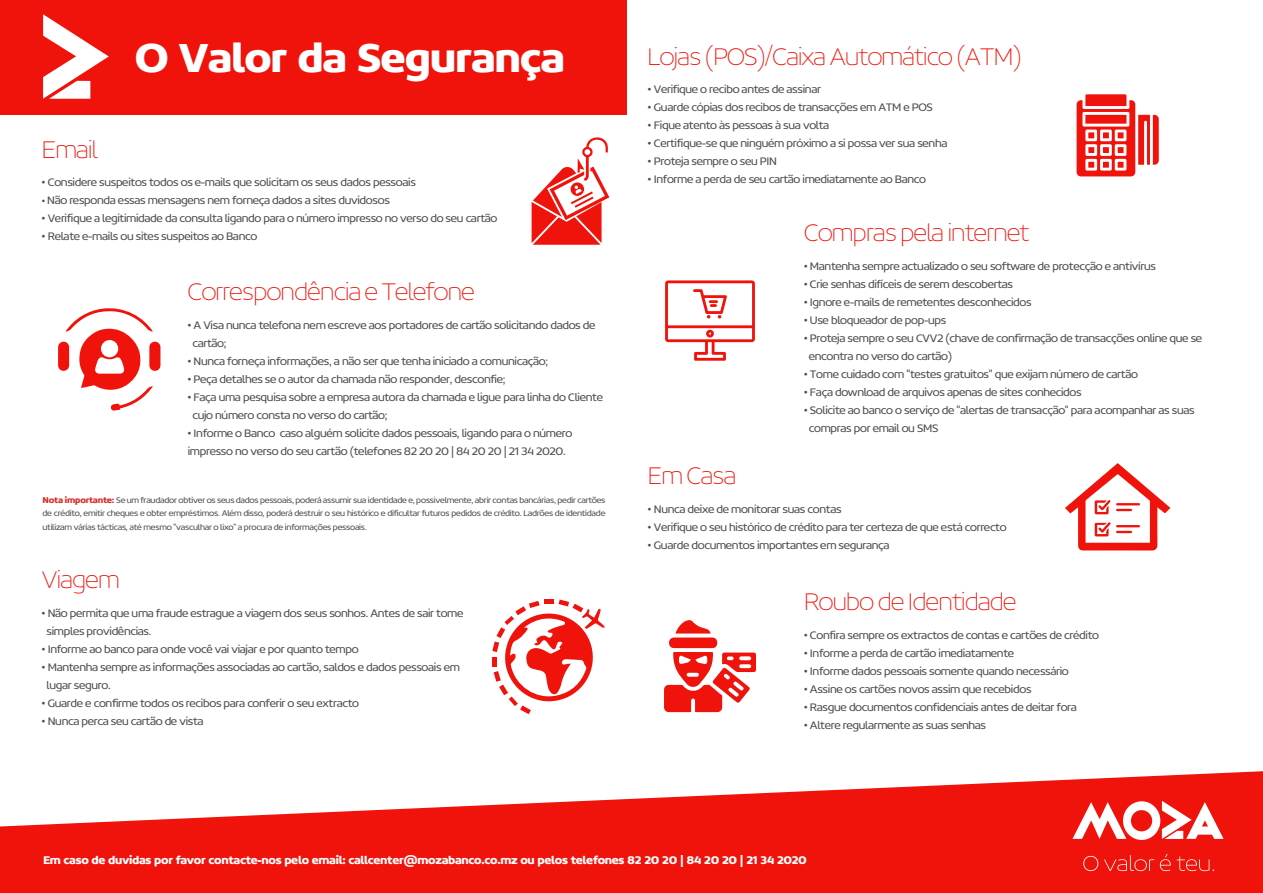
<style>
.page{position:relative;width:1263px;height:893px;background:#fff}
.page>*{position:absolute;margin:0;border:0;box-sizing:border-box;transform-origin:0 0}
.t1{font:700 43.5px "Concord";letter-spacing:-.025em;color:#fff}
.t2{font:100 27px "Concord";letter-spacing:-.025em;color:#f0130b}
.t3{font:300 12px/18px "Concord";letter-spacing:-.025em;color:#4d4d4d}
.t4{font:700 12px "Concord";letter-spacing:-.025em;color:#fff}
.t5{font:300 9px/13.5px "Concord";letter-spacing:-.025em;color:#4d4d4d;text-align:justify}
.s1{font-family:"Myriad Pro";font-weight:400}
.s2{font-weight:700;color:#d92c27}
</style>
<div class="page">
<svg style="left:0;top:771px;width:1263px;height:122px;fill:#f0130b"></svg>
<div style="left:0;top:0;width:627px;height:115px;background:#f0130b"></div>
<svg style="left:43px;top:14px;width:66px;height:85px"></svg>
<svg style="left:532px;top:137px;width:77px;height:108px"></svg>
<svg style="left:58px;top:308px;width:102px;height:103px"></svg>
<svg style="left:492px;top:600px;width:113px;height:114px"></svg>
<svg style="left:504px;top:616px;width:10px;height:9px"></svg>
<svg style="left:1076px;top:94px;width:83px;height:82px"></svg>
<svg style="left:665px;top:280px;width:90px;height:81px"></svg>
<svg style="left:1065px;top:463px;width:105px;height:87px"></svg>
<svg style="left:664px;top:620px;width:92px;height:92px"></svg>
<svg style="left:1083px;top:856px;width:15px;height:15px"></svg>
<svg style="left:1104px;top:855px;width:50px;height:16px"></svg>
<svg style="left:1160px;top:854px;width:54px;height:17px"></svg>
<svg style="left:1072px;top:801px;width:151px;height:39px"></svg>
<h1 class="t1" style="left:135px;top:30px;width:432px">O Valor da Segurança</h1>
<h2 class="t2" style="left:42px;top:133px;width:57px">Email</h2>
<p class="t3" style="left:42px;top:173px;width:376px">• Considere suspeitos todos os e-mails que solicitam os seus dados pessoais</p>
<p class="t3" style="left:42px;top:191px;width:349px"><span class="s1">•</span> Não responda essas mensagens nem forneça dados a sites duvidosos</p>
<p class="t3" style="left:42px;top:209px;width:457px">• Verifique a legitimidade da consulta ligando para o número impresso no verso do seu cartão</p>
<p class="t3" style="left:42px;top:227px;width:217px">• Relate e-mails ou sites suspeitos ao Banco</p>
<h2 class="t2" style="left:188px;top:275px;width:288px">Correspondência e Telefone</h2>
<p class="t3" style="left:192px;top:316px;width:405px;text-indent:-5px">• A Visa nunca telefona nem escreve aos portadores de cartão solicitando dados de cartão;</p>
<p class="t3" style="left:188px;top:352px;width:362px">• Nunca forneça informações, a não ser que tenha iniciado a comunicação;</p>
<p class="t3" style="left:188px;top:370px;width:319px">• Peça detalhes se o autor da chamada não responder, desconfie;</p>
<p class="t3" style="left:192px;top:388px;width:412px;text-indent:-5px">• Faça uma pesquisa sobre a empresa autora da chamada e ligue para linha do Cliente cujo número consta no verso do cartão;</p>
<p class="t3" style="left:188px;top:424px;width:386px">• Informe o Banco caso alguém solicite dados pessoais, ligando para o número impresso no verso do seu cartão (telefones 82 20 20 | 84 20 20 | 21 34 2020.</p>
<p class="t5" style="left:43px;top:493px;width:564px"><span class="s2">Nota importante:</span> Se um fraudador obtiver os seus dados pessoais, poderá assumir sua identidade e, possivelmente, abrir contas bancárias, pedir cartões de crédito, emitir cheques e obter empréstimos. Além disso, poderá destruir o seu histórico e dificultar futuros pedidos de crédito. Ladrões de identidade utilizam várias tácticas, até mesmo "vasculhar o lixo" a procura de informações pessoais.</p>
<h2 class="t2" style="left:42px;top:564px;width:79px">Viagem</h2>
<p class="t3" style="left:47px;top:604px;width:418px;text-indent:-5px">• Não permita que uma fraude estrague a viagem dos seus sonhos. Antes de sair tome simples providências.</p>
<p class="t3" style="left:42px;top:640px;width:318px">• Informe ao banco para onde você vai viajar e por quanto tempo</p>
<p class="t3" style="left:47px;top:658px;width:415px;text-indent:-5px">• Mantenha sempre as informações associadas ao cartão, saldos e dados pessoais em lugar seguro.</p>
<p class="t3" style="left:42px;top:694px;width:319px">• Guarde e confirme todos os recibos para conferir o seu extracto</p>
<p class="t3" style="left:42px;top:712px;width:163px">• Nunca perca seu cartão de vista</p>
<h2 class="t2" style="left:648px;top:40px;width:375px">Lojas (POS)/Caixa Automático (ATM)</h2>
<p class="t3" style="left:648px;top:80px;width:174px">• Verifique o recibo antes de assinar</p>
<p class="t3" style="left:648px;top:98px;width:286px">• Guarde cópias dos recibos de transacções em ATM e POS</p>
<p class="t3" style="left:648px;top:116px;width:183px">• Fique atento às pessoas à sua volta</p>
<p class="t3" style="left:648px;top:134px;width:301px">• Certifique-se que ninguém próximo a si possa ver sua senha</p>
<p class="t3" style="left:648px;top:152px;width:131px">• Proteja sempre o seu PIN</p>
<p class="t3" style="left:648px;top:170px;width:280px">• Informe a perda de seu cartão imediatamente ao Banco</p>
<h2 class="t2" style="left:804px;top:217px;width:227px">Compras pela internet</h2>
<p class="t3" style="left:804px;top:257px;width:353px">• Mantenha sempre actualizado o seu software de protecção e antivírus</p>
<p class="t3" style="left:804px;top:275px;width:211px">• Crie senhas difíceis de serem descobertas</p>
<p class="t3" style="left:804px;top:293px;width:229px">• Ignore e-mails de remetentes desconhecidos</p>
<p class="t3" style="left:804px;top:311px;width:144px">• Use bloqueador de pop-ups</p>
<p class="t3" style="left:809px;top:329px;width:395px;text-indent:-5px">• Proteja sempre o seu CVV2 (chave de confirmação de transacções online que se encontra no verso do cartão)</p>
<p class="t3" style="left:804px;top:365px;width:335px">• Tome cuidado com "testes gratuitos" que exijam número de cartão</p>
<p class="t3" style="left:804px;top:383px;width:279px">• Faça download de arquivos apenas de sites conhecidos</p>
<p class="t3" style="left:809px;top:401px;width:387px;text-indent:-5px">• Solicite ao banco o serviço de "alertas de transacção" para acompanhar as suas compras por email ou SMS</p>
<h2 class="t2" style="left:648px;top:460px;width:90px">Em Casa</h2>
<p class="t3" style="left:648px;top:500px;width:195px">• Nunca deixe de monitorar suas contas</p>
<p class="t3" style="left:648px;top:518px;width:360px">• Verifique o seu histórico de crédito para ter certeza de que está correcto</p>
<p class="t3" style="left:648px;top:536px;width:243px">• Guarde documentos importantes em segurança</p>
<h2 class="t2" style="left:804px;top:586px;width:214px">Roubo de Identidade</h2>
<p class="t3" style="left:804px;top:626px;width:297px">• Confira sempre os extractos de contas e cartões de crédito</p>
<p class="t3" style="left:804px;top:644px;width:212px">• Informe a perda de cartão imediatamente</p>
<p class="t3" style="left:804px;top:662px;width:266px">• Informe dados pessoais somente quando necessário</p>
<p class="t3" style="left:804px;top:680px;width:229px">• Assine os cartões novos assim que recebidos</p>
<p class="t3" style="left:804px;top:698px;width:274px">• Rasgue documentos confidenciais antes de deitar fora</p>
<p class="t3" style="left:804px;top:716px;width:183px">• Altere regularmente as suas senhas</p>
<p class="t4" style="left:43px;top:852px;width:765px">Em caso de duvidas por favor contacte-nos pelo email: callcenter@mozabanco.co.mz ou pelos telefones 82 20 20 | 84 20 20 | 21 34 2020</p>
</div>
